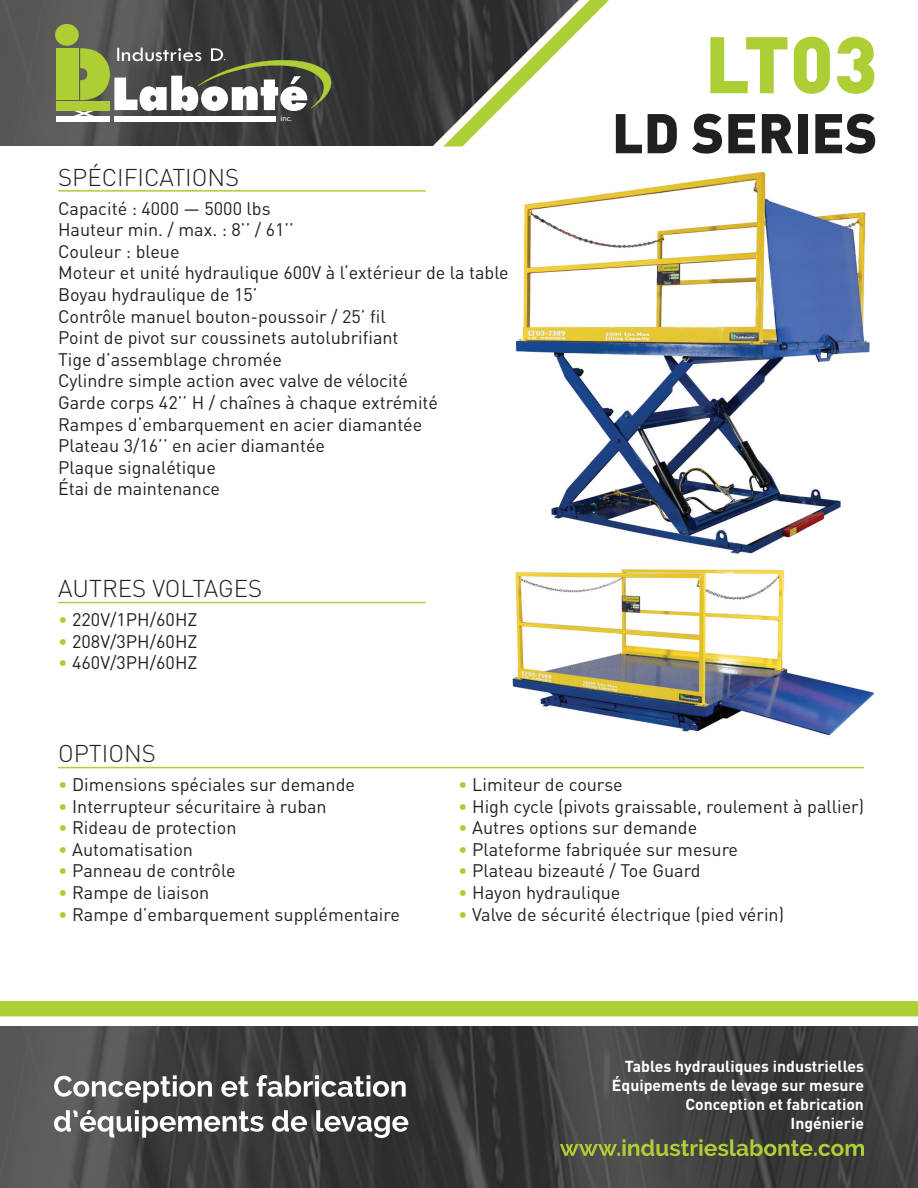
<style>
.page{position:relative;width:918px;height:1188px;background:#fff}
.page>*{position:absolute;margin:0;border:0;box-sizing:border-box;transform-origin:0 0}
.t1{font:900 78.9px "DIN";color:#aece36}
.t2{font:900 55.05px "DIN";color:#231f20}
.t3{font:300 24px "DIN";color:#231f20}
.t4{font:18px/21.6px "DIN";color:#231f20}
.t5{font:700 15.75px/18.9px "DIN";color:#fff;text-align:right}
.t6{font:7.95px "Myriad Pro";color:#fff}
.s1{color:#aece36}
</style>
<div class="page">
<img style="left:0;top:1026px;width:918px;height:162px">
<img style="left:0;top:0;width:443px;height:146px">
<svg style="left:54px;top:1110px;width:354px;height:28px"></svg>
<svg style="left:54px;top:1075px;width:352px;height:28px"></svg>
<svg style="left:560px;top:1139px;width:304px;height:17px;background:#69753d"></svg>
<div style="left:56px;top:117px;width:54px;height:5px;background:#fff"></div>
<div style="left:56px;top:48px;width:22px;height:52px;background:#aece36"></div>
<div style="left:55px;top:24px;width:24px;height:22px;background:#aece36;border-radius:50%"></div>
<div style="left:56px;top:101px;width:54px;height:9px;background:#aece36"></div>
<div style="left:114px;top:117px;width:162px;height:5px;background:#fff"></div>
<svg style="left:69px;top:48px;width:263px;height:70px"></svg>
<hr style="left:58px;top:190px;width:368px;height:2px;background:#aece36">
<hr style="left:58px;top:767px;width:806px;height:1px;background:#aece36">
<hr style="left:58px;top:602px;width:368px;height:1px;background:#aece36">
<svg style="left:443px;top:0;width:166px;height:146px"></svg>
<div style="left:0;top:1001px;width:918px;height:15px;background:#aece36"></div>
<img style="left:515px;top:171px;width:355px;height:383px">
<img style="left:512px;top:569px;width:362px;height:167px">
<p class="t6" style="left:281px;top:114px;width:13px">inc.</p>
<h3 class="t3" style="left:58px;top:162px;width:183px">SPÉCIFICATIONS</h3>
<p class="t4" style="left:58px;top:197px;width:452px">Capacité : 4000 — 5000 lbs<br>Hauteur min. / max. : 8’’ / 61’’<br>Couleur : bleue<br>Moteur et unité hydraulique 600V à l‘extérieur de la table Boyau hydraulique de 15’<br>Contrôle manuel bouton-poussoir / 25’ fil<br>Point de pivot sur coussinets autolubrifiant<br>Tige d’assemblage chromée<br>Cylindre simple action avec valve de vélocité<br>Garde corps 42’’ H / chaînes à chaque extrémité<br>Rampes d‘embarquement en acier diamantée<br>Plateau 3/16’’ en acier diamantée<br>Plaque signalétique<br>Étai de maintenance</p>
<h3 class="t3" style="left:58px;top:574px;width:206px">AUTRES VOLTAGES</h3>
<p class="t4" style="left:58px;top:608px;width:141px"><span class="s1">•</span> 220V/1PH/60HZ</p>
<p class="t4" style="left:58px;top:630px;width:141px"><span class="s1">•</span> 208V/3PH/60HZ</p>
<p class="t4" style="left:58px;top:652px;width:141px"><span class="s1">•</span> 460V/3PH/60HZ</p>
<h1 class="t1" style="left:705px;top:12px;width:174px">LT03</h1>
<h2 class="t2" style="left:612px;top:97px;width:267px">LD SERIES</h2>
<h3 class="t3" style="left:58px;top:738px;width:99px">OPTIONS</h3>
<p class="t4" style="left:58px;top:773px;width:298px"><span class="s1">•</span> Dimensions spéciales sur demande</p>
<p class="t4" style="left:58px;top:795px;width:270px"><span class="s1">•</span> Interrupteur sécuritaire à ruban</p>
<p class="t4" style="left:58px;top:817px;width:180px"><span class="s1">•</span> Rideau de protection</p>
<p class="t4" style="left:58px;top:838px;width:136px"><span class="s1">•</span> Automatisation</p>
<p class="t4" style="left:58px;top:860px;width:179px"><span class="s1">•</span> Panneau de contrôle</p>
<p class="t4" style="left:58px;top:881px;width:153px"><span class="s1">•</span> Rampe de liaison</p>
<p class="t4" style="left:58px;top:903px;width:343px"><span class="s1">•</span> Rampe d’embarquement supplémentaire</p>
<p class="t4" style="left:458px;top:773px;width:166px"><span class="s1">•</span> Limiteur de course</p>
<p class="t4" style="left:458px;top:795px;width:408px"><span class="s1">•</span> High cycle (pivots graissable, roulement à pallier)</p>
<p class="t4" style="left:458px;top:817px;width:241px"><span class="s1">•</span> Autres options sur demande</p>
<p class="t4" style="left:458px;top:838px;width:282px"><span class="s1">•</span> Plateforme fabriquée sur mesure</p>
<p class="t4" style="left:458px;top:860px;width:244px"><span class="s1">•</span> Plateau bizeauté / Toe Guard</p>
<p class="t4" style="left:458px;top:881px;width:164px"><span class="s1">•</span> Hayon hydraulique</p>
<p class="t4" style="left:458px;top:903px;width:327px"><span class="s1">•</span> Valve de sécurité électrique (pied vérin)</p>
<p class="t5" style="left:612px;top:1056px;width:254px">Tables hydrauliques industrielles<br>Équipements de levage sur mesure<br>Conception et fabrication<br>Ingénierie</p>
</div>
